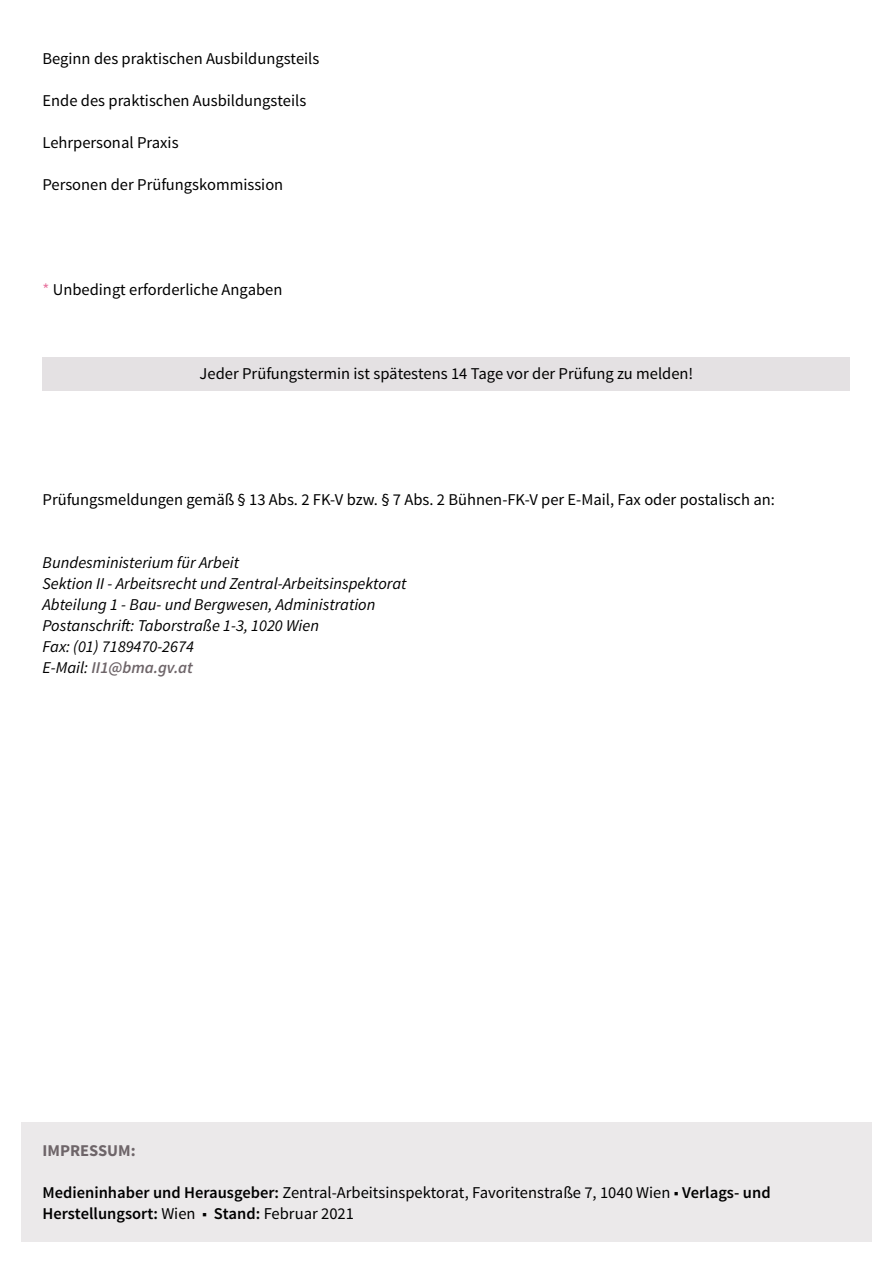
<style>
.page{position:relative;width:893px;height:1263px;background:#fff}
.page>*{position:absolute;margin:0;border:0;box-sizing:border-box;transform-origin:0 0}
.t1{font:16.5px/21px "Source Sans Pro";color:#000}
.t2{font:italic 16.5px/21px "Source Sans Pro";color:#000}
.t3{font:700 16.5px "Source Sans Pro";color:#6e6569}
.s1{color:#e877a1}
.s2{font-weight:600;color:#6e6569}
.s3{font-weight:600}
</style>
<div class="page">
<div style="left:21px;top:1123px;width:851px;height:119px;background:#ebe9ea"></div>
<div style="left:43px;top:358px;width:807px;height:33px;background:#e4e1e3"></div>
<p class="t1" style="left:43px;top:48px;width:278px">Beginn des praktischen Ausbildungsteils</p>
<p class="t1" style="left:43px;top:90px;width:265px">Ende des praktischen Ausbildungsteils</p>
<p class="t1" style="left:43px;top:132px;width:138px">Lehrpersonal Praxis</p>
<p class="t1" style="left:43px;top:174px;width:242px">Personen der Prüfungskommission</p>
<p class="t1" style="left:43px;top:279px;width:241px"><span class="s1">*</span> Unbedingt erforderliche Angaben</p>
<p class="t1" style="left:200px;top:363px;width:495px">Jeder Prüfungstermin ist spätestens 14 Tage vor der Prüfung zu melden!</p>
<p class="t1" style="left:43px;top:489px;width:734px">Prüfungsmeldungen gemäß § 13 Abs. 2 FK-V bzw. § 7 Abs. 2 Bühnen-FK-V per E-Mail, Fax oder postalisch an:</p>
<p class="t2" style="left:43px;top:552px;width:366px">Bundesministerium für Arbeit<br>Sektion II - Arbeitsrecht und Zentral-Arbeitsinspektorat Abteilung 1 - Bau- und Bergwesen, Administration Postanschrift: Taborstraße 1-3, 1020 Wien<br>Fax: (01) 7189470-2674<br>E-Mail: <span class="s2">II1@bma.gv.at</span></p>
<p class="t3" style="left:43px;top:1139px;width:95px">IMPRESSUM:</p>
<p class="t1" style="left:43px;top:1182px;width:730px"><span class="s3">Medieninhaber und Herausgeber:</span> Zentral-Arbeitsinspektorat, Favoritenstraße 7, 1040 Wien ■ <span class="s3">Verlags- und<br>Herstellungsort:</span> Wien ■ <span class="s3">Stand:</span> Februar 2021</p>
</div>
